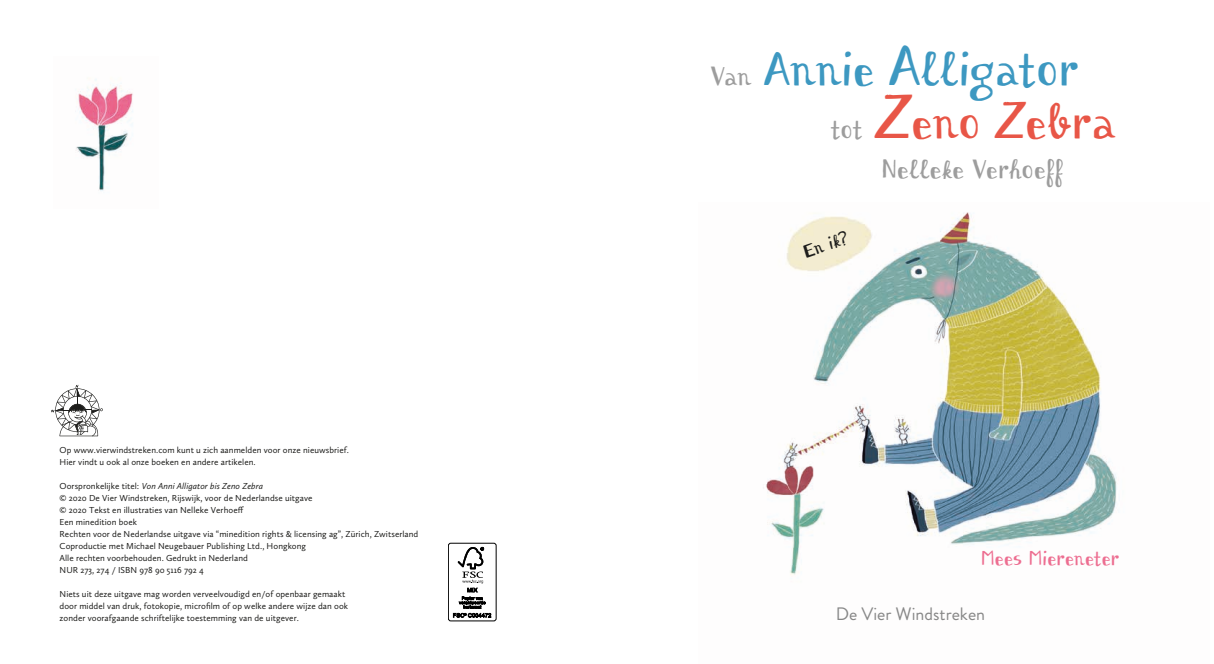
<style>
.page{position:relative;width:1214px;height:664px;background:#fff}
.page>*{position:absolute;margin:0;border:0;box-sizing:border-box;transform-origin:0 0}
.t1{font:40px/53px "Name Book 2";color:#3d98c1}
.t2{font:22px "Name Book 2";color:#9d9d9d}
.t3{font:18px "Brandon Grotesque";color:#878787}
.t4{font:17px "Name Book 2";color:#ed6e91}
.t5{font:15px "Namebook Font";color:#1d1d1b}
.t6{font:9px/12px "Calluna Sans";letter-spacing:.005em;color:#1d1d1b}
.s1{font-style:italic}
.s2{font-size:22px;color:#9d9d9d}
.s3{font-size:48px}
.s4{font-size:48px;color:#e85647}
.s5{color:#e85647}
</style>
<div class="page">
<img style="left:766px;top:212px;width:351px;height:363px">
<div style="left:448px;top:542px;width:48px;height:79px;border:1px solid #000;border-radius:2px"></div>
<svg style="left:453px;top:546px;width:38px;height:71px"></svg>
<img style="left:76px;top:79px;width:57px;height:112px">
<svg style="left:51px;top:384px;width:52px;height:52px"></svg>
<p class="t6" style="left:60px;top:443px;width:291px">Op www.vierwindstreken.com kunt u zich aanmelden voor onze nieuwsbrief.<br>Hier vindt u ook al onze boeken en andere artikelen.</p>
<p class="t6" style="left:60px;top:479px;width:360px">Oorspronkelijke titel: <span class="s1">Von Anni Alligator bis Zeno Zebra<br></span>© 2020 De Vier Windstreken, Rijswijk, voor de Nederlandse uitgave<br>© 2020 Tekst en illustraties van Nelleke Verhoeff<br>Een minedition boek<br>Rechten voor de Nederlandse uitgave via “minedition rights &amp; licensing ag”, Zürich, Zwitserland Coproductie met Michael Neugebauer Publishing Ltd., Hongkong<br>Alle rechten voorbehouden. Gedrukt in Nederland<br>NUR 273, 274 / ISBN 978 90 5116 792 4</p>
<p class="t6" style="left:60px;top:587px;width:290px">Niets uit deze uitgave mag worden verveelvoudigd en/of openbaar gemaakt door middel van druk, fotokopie, microfilm of op welke andere wijze dan ook zonder voorafgaande schriftelijke toestemming van de uitgever.</p>
<h1 class="t1" style="left:831px;top:49px;width:286px;text-indent:-121px"><span class="s2">Van</span> Annie <span class="s3">A</span>lligator <span class="s2">tot</span> <span class="s4">Z</span><span class="s5">eno Zebra</span></h1>
<h2 class="t2" style="left:881px;top:158px;width:184px">Nelleke Verhoeff</h2>
<h3 class="t5" style="left:801px;top:245px;width:48px;rotate:-18deg">En ik?</h3>
<h3 class="t4" style="left:980px;top:549px;width:140px">Mees Miereneter</h3>
<h3 class="t3" style="left:835px;top:601px;width:151px">De Vier Windstreken</h3>
</div>
